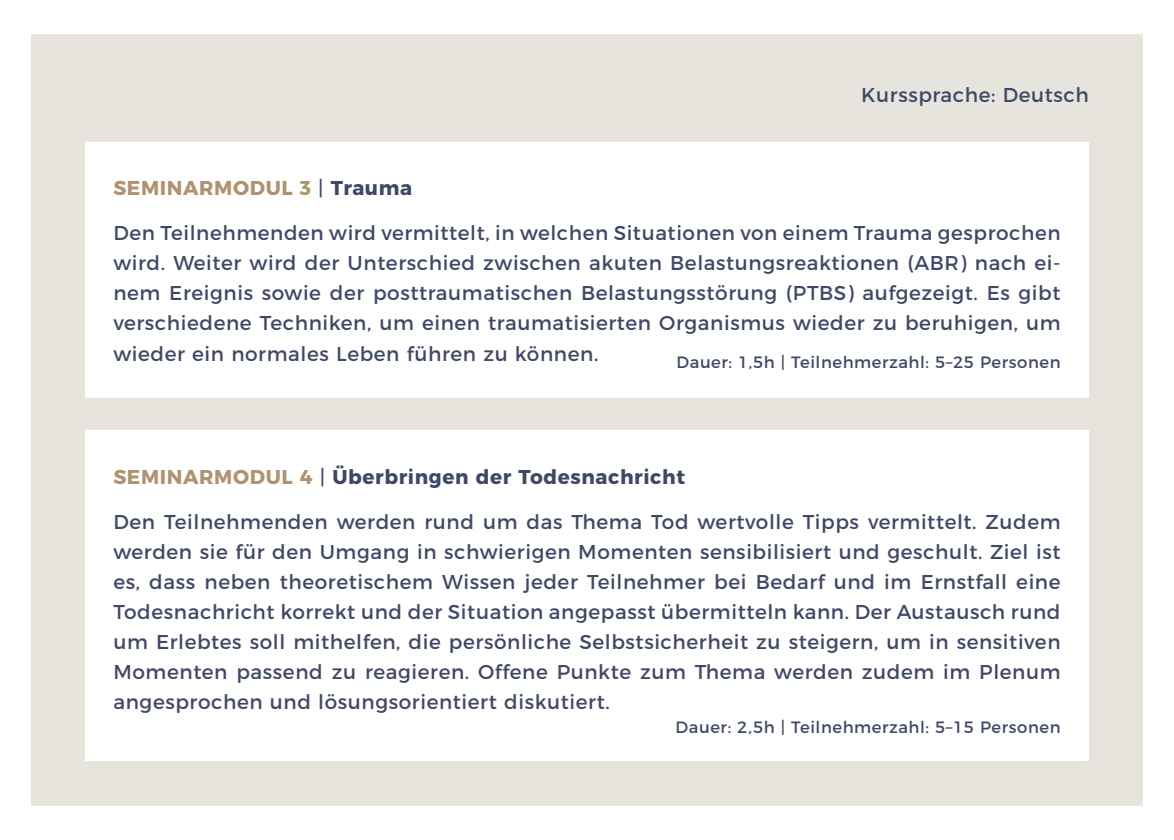
<style>
.page{position:relative;width:1174px;height:840px;background:#fff}
.page>*{position:absolute;margin:0;border:0;box-sizing:border-box;transform-origin:0 0}
.t1{font:20px/30px "Montserrat";letter-spacing:.03em;color:#404867;text-align:justify}
.t2{font:700 20px "Montserrat";letter-spacing:.03em;color:#404867}
.t3{font:700 20px "Montserrat";letter-spacing:.03em;color:#b0936e}
.t4{font:16.4px "Montserrat";letter-spacing:.035em;color:#404867}
.s1{font-weight:400;color:#404867}
.s2{color:#404867}
.s3{color:#b0936e}
.s4{font-weight:400}
</style>
<div class="page">
<div style="left:31px;top:34px;width:1111px;height:771px;background:#e7e3dd"></div>
<div style="left:85px;top:142px;width:1004px;height:255px;background:#fff"></div>
<div style="left:85px;top:430px;width:1004px;height:330px;background:#fff"></div>
<p class="t1" style="left:861px;top:78px;width:229px">Kurssprache: Deutsch</p>
<p class="t3" style="left:113px;top:172px;width:300px">SEMINARMODUL 3 <span class="s1">|</span> <span class="s2">Trauma</span></p>
<p class="t1" style="left:113px;top:216px;width:948px">Den Teilnehmenden wird vermittelt, in welchen Situationen von einem Trauma gesprochen wird. Weiter wird der Unterschied zwischen akuten Belastungsreaktionen (ABR) nach ei&shy;nem Ereignis sowie der posttraumatischen Belastungsstörung (PTBS) aufgezeigt. Es gibt verschiedene Techniken, um einen traumatisierten Organismus wieder zu beruhigen, um wieder ein normales Leben führen zu können.</p>
<p class="t4" style="left:676px;top:349px;width:385px">Dauer: 1,5h | Teilnehmerzahl: 5–25 Personen</p>
<p class="t2" style="left:113px;top:460px;width:573px"><span class="s3">SEMINARMODUL 4</span> <span class="s4">|</span> Überbringen der Todesnachricht</p>
<p class="t1" style="left:113px;top:504px;width:948px">Den Teilnehmenden werden rund um das Thema Tod wertvolle Tipps vermittelt. Zudem werden sie für den Umgang in schwierigen Momenten sensibilisiert und geschult. Ziel ist es, dass neben theoretischem Wissen jeder Teilnehmer bei Bedarf und im Ernstfall eine Todesnachricht korrekt und der Situation angepasst übermitteln kann. Der Austausch rund um Erlebtes soll mithelfen, die persönliche Selbstsicherheit zu steigern, um in sensitiven Momenten passend zu reagieren. Offene Punkte zum Thema werden zudem im Plenum angesprochen und lösungsorientiert diskutiert.</p>
<p class="t4" style="left:675px;top:713px;width:386px">Dauer: 2,5h | Teilnehmerzahl: 5–15 Personen</p>
</div>
